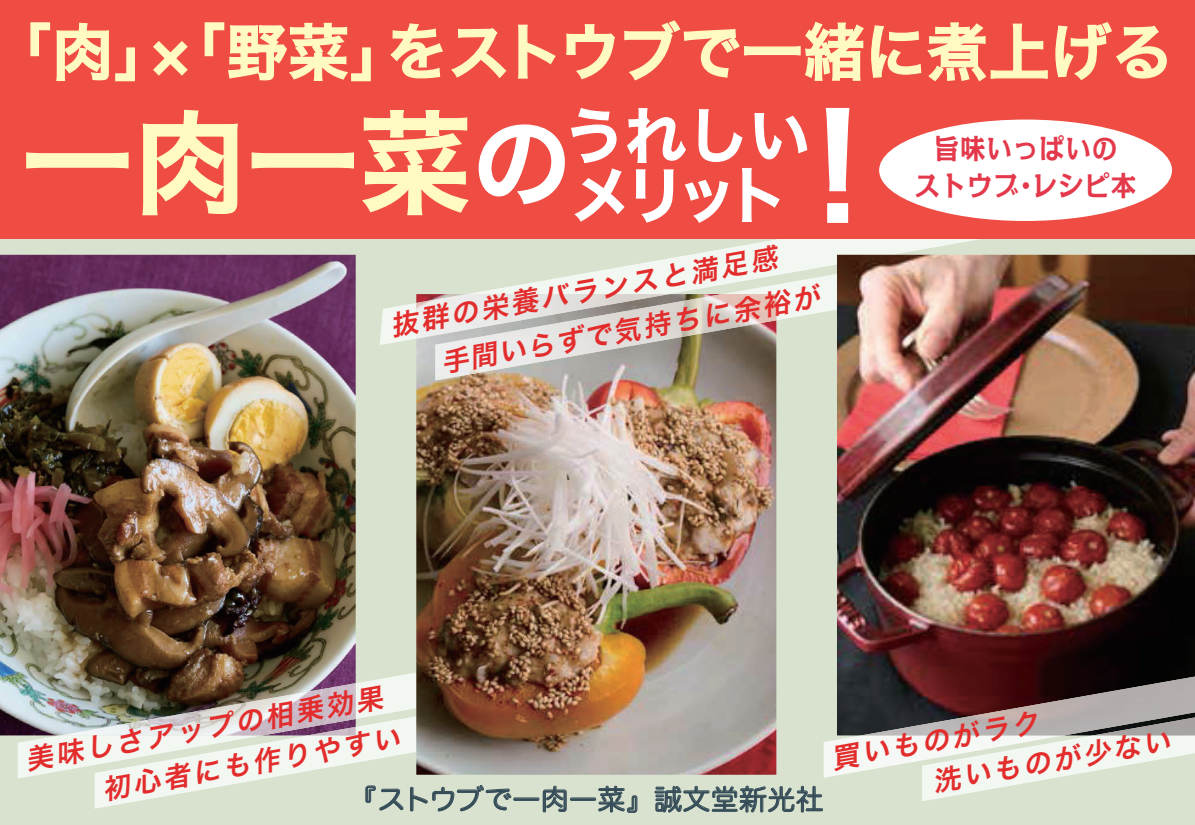
<style>
.page{position:relative;width:1195px;height:825px;background:#fff}
.page>*{position:absolute;margin:0;border:0;box-sizing:border-box;transform-origin:0 0}
.t1{font:144.6px "Hira Kaku Pro W6";color:#fff}
.t2{font:112.8px "Hira Kaku Pro W6";color:#fffac1}
.t3{font:61.8px "Hira Kaku Pro W6";color:#fffac1}
.t4{font:61.8px "Hira Kaku Pro W6";color:#fff}
.t5{font:italic 27.6px "Hira Kaku Pro W6";color:#e32c2c}
.t6{font:27.6px "Hira Maru Pro W4";letter-spacing:.025em;color:#364d59}
.t7{font:700 27.6px/36.6px "Kakumin Pro";letter-spacing:.05em;color:#e3394b;text-align:center;scale:.91 1}
.s1{font-size:99.9px;color:#fff}
</style>
<div class="page">
<div style="left:0;top:219px;width:1195px;height:606px;background:#d8e2ce"></div>
<img style="left:0;top:255px;width:356px;height:480px">
<img style="left:18px;top:672px;width:398px;height:106px">
<img style="left:59px;top:683px;width:297px;height:52px">
<img style="left:416px;top:339px;width:360px;height:436px">
<svg style="left:776px;top:294px;width:61px;height:26px"></svg>
<img style="left:435px;top:294px;width:341px;height:86px">
<svg style="left:380px;top:303px;width:36px;height:42px"></svg>
<svg style="left:466px;top:238px;width:606px;height:56px"></svg>
<img style="left:416px;top:294px;width:253px;height:45px">
<div style="left:0;top:0;width:1195px;height:238px;background:#ef4d44"></div>
<svg style="left:30px;top:22px;width:105px;height:60px"></svg>
<svg style="left:26px;top:152px;width:103px;height:17px"></svg>
<svg style="left:142px;top:20px;width:1025px;height:203px"></svg>
<svg style="left:95px;top:716px;width:417px;height:96px"></svg>
<div style="left:513px;top:797px;width:26px;height:4px;border:1px solid #364d59"></div>
<svg style="left:542px;top:785px;width:25px;height:28px"></svg>
<div style="left:570px;top:797px;width:26px;height:4px;border:1px solid #364d59"></div>
<svg style="left:598px;top:785px;width:40px;height:28px"></svg>
<div style="left:879px;top:120px;width:293px;height:101px;background:#fff;border-radius:50%"></div>
<img style="left:837px;top:255px;width:358px;height:480px">
<svg style="left:654px;top:735px;width:541px;height:78px"></svg>
<img style="left:861px;top:676px;width:334px;height:59px">
<h3 class="t3" style="left:-10px;top:-4px;width:1184px">「肉」×「野菜」をストウブで一緒に煮上げる</h3>
<h2 class="t2" style="left:21px;top:61px;width:791px">一肉一菜<span class="s1">の</span><sup>うれしい</sup></h2>
<h1 class="t1" style="left:765px;top:35px;width:146px">！</h1>
<p class="t7" style="left:915px;top:127px;width:245px">旨味いっぱいの<br>ストウブ・レシピ本</p>
<h3 class="t4" style="left:571px;top:139px;width:219px">メリット</h3>
<p class="t5" style="left:386px;top:301px;width:394px;rotate:-10deg">抜群の栄養バランスと満足感</p>
<p class="t5" style="left:437px;top:338px;width:386px;rotate:-10deg">手間いらずで気持ちに余裕が</p>
<p class="t5" style="left:22px;top:735px;width:364px;rotate:-10deg">美味しさアップの相乗効果</p>
<p class="t5" style="left:98px;top:765px;width:303px;rotate:-10deg">初心者にも作りやすい</p>
<p class="t6" style="left:349px;top:775px;width:476px">『ストウブで一肉一菜』誠文堂新光社</p>
<p class="t5" style="left:827px;top:734px;width:212px;rotate:-10deg">買いものがラク</p>
<p class="t5" style="left:929px;top:757px;width:242px;rotate:-10deg">洗いものが少ない</p>
</div>
